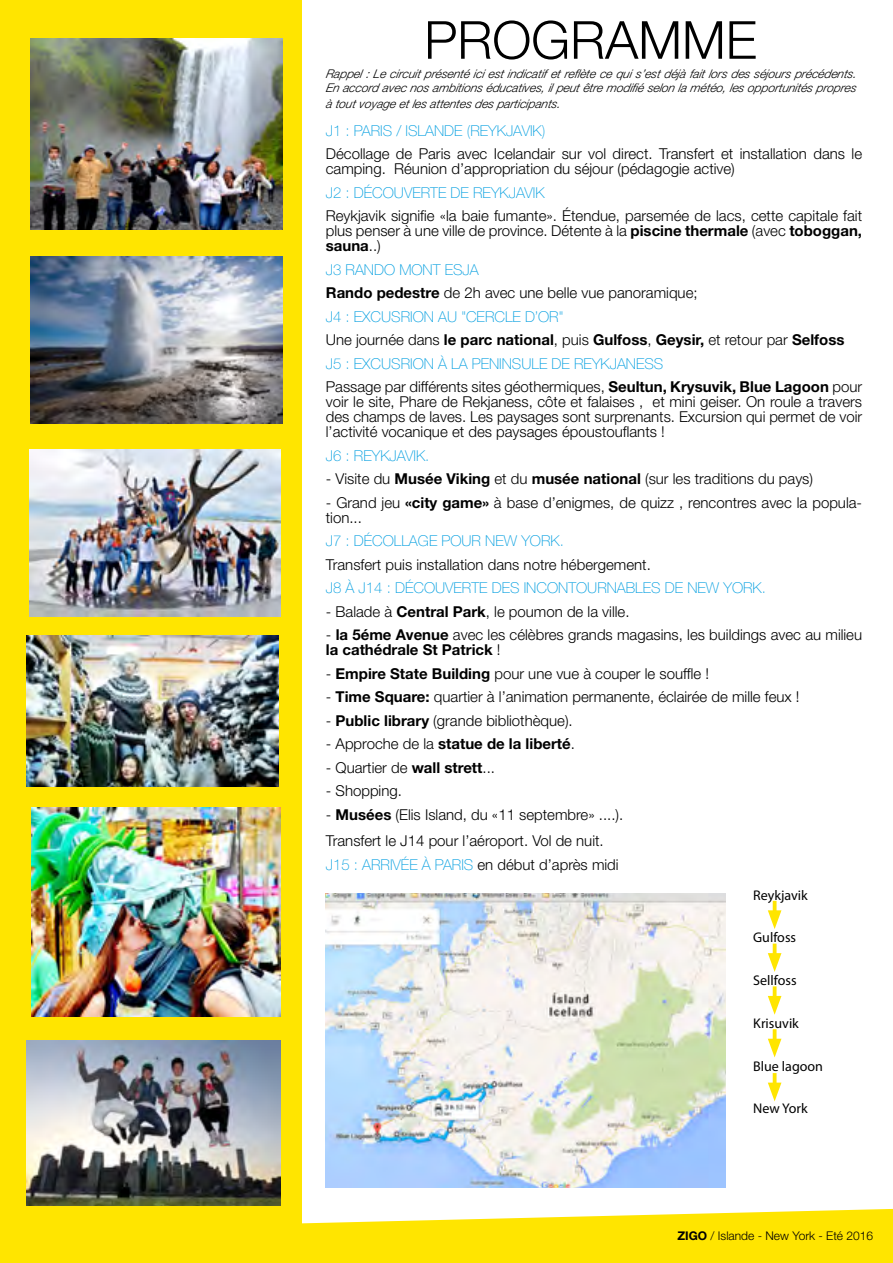
<style>
.page{position:relative;width:893px;height:1263px;background:#fff}
.page>*{position:absolute;margin:0;border:0;box-sizing:border-box;transform-origin:0 0}
.t1{font:300 52.5px "Helvetica Neue LT Std";color:#000}
.t2{font:300 15px/15px "Helvetica Neue LT Std";color:#000}
.t3{font:100 15px "Helvetica Neue LT Std";color:#009ee0}
.t4{font:700 15px "Helvetica Neue LT Std";color:#000}
.t5{font:14.1px "Myriad Pro";color:#000}
.t6{font:italic 300 12px/14.4px "Helvetica Neue LT Std";color:#000}
.t7{font:300 12px "Helvetica Neue LT Std";color:#000}
.s1{font-weight:700}
.s2{font-weight:100;color:#009ee0}
.s3{font-weight:300}
</style>
<div class="page">
<div style="left:0;top:0;width:301px;height:1251px;background:#ffe500"></div>
<img style="left:27px;top:635px;width:252px;height:152px">
<img style="left:31px;top:38px;width:251px;height:192px">
<img style="left:31px;top:257px;width:251px;height:166px">
<img style="left:30px;top:450px;width:251px;height:166px">
<img style="left:27px;top:1040px;width:254px;height:165px">
<img style="left:31px;top:807px;width:249px;height:209px">
<svg style="left:0;top:1209px;width:893px;height:54px;fill:#ffe500"></svg>
<hr style="left:773px;top:901px;width:3px;height:16px;background:#ffe500">
<svg style="left:768px;top:910px;width:13px;height:19px"></svg>
<hr style="left:773px;top:943px;width:3px;height:17px;background:#ffe500">
<svg style="left:768px;top:953px;width:13px;height:19px"></svg>
<hr style="left:773px;top:986px;width:3px;height:17px;background:#ffe500">
<svg style="left:768px;top:996px;width:13px;height:19px"></svg>
<hr style="left:773px;top:1029px;width:3px;height:17px;background:#ffe500">
<svg style="left:768px;top:1039px;width:13px;height:18px"></svg>
<img style="left:326px;top:894px;width:400px;height:293px">
<hr style="left:773px;top:1073px;width:3px;height:17px;background:#ffe500">
<svg style="left:768px;top:1082px;width:13px;height:19px"></svg>
<h1 class="t1" style="left:424px;top:8px;width:334px">PROGRAMME</h1>
<p class="t6" style="left:326px;top:66px;width:534px">Rapp el : Le circuit présenté ici est indicatif et reflète ce qui s’est déjà fait lors des séjours précédents.<br>En accord avec nos ambitions éducatives, il p eut être modifié selon la météo, les opp ortunités propres</p>
<p class="t6" style="left:326px;top:97px;width:238px">à tout voyage et les attentes des participants.</p>
<p class="t3" style="left:326px;top:122px;width:221px">J1 : PARIS / ISLANDE (REYKJAVIK)</p>
<p class="t2" style="left:326px;top:146px;width:538px">Décollage de Paris avec Icelandair sur vol direct. Transfert et installation dans le camping. Réunion d’appropriation du séjour (pédagogie active)</p>
<p class="t3" style="left:326px;top:184px;width:220px">J2 : DÉCOUVERTE DE REYKJAVIK</p>
<p class="t2" style="left:326px;top:208px;width:538px;text-align:justify">Reykjavik signifie «la baie fumante». Étendue, parsemée de lacs, cette capitale fait plus penser à une ville de province. Détente à la <span class="s1">piscine thermale</span> (avec <span class="s1">toboggan, sauna</span>..)</p>
<p class="t2" style="left:326px;top:257px;width:538px;line-height:23.5px"><span class="s2">J3 RANDO MONT ESJA<br></span><span class="s1">Rando pedestre</span> de 2h avec une belle vue panoramique;<br><span class="s2">J4 : EXCUSRION AU "CERCLE D’OR"<br></span>Une journée dans <span class="s1">le parc national</span>, puis <span class="s1">Gulfoss</span>, <span class="s1">Geysir,</span> et retour par <span class="s1">Selfoss </span><span class="s2">J5 : EXCUSRION À LA PENINSULE DE REYKJANESS<br></span>Passage par différents sites géothermiques, <span class="s1">Seultun, Krysuvik, Blue Lagoon</span> pour</p>
<p class="t2" style="left:326px;top:394px;width:538px;text-align:justify">voir le site, Phare de Rekjaness, côte et falaises , et mini geiser. On roule a travers des champs de laves. Les paysages sont surprenants. Excursion qui permet de voir l’activité vocanique et des paysages époustouflants !</p>
<p class="t3" style="left:326px;top:447px;width:105px">J6 : REYKJAVIK.</p>
<p class="t2" style="left:326px;top:471px;width:489px">- Visite du <span class="s1">Musée Viking</span> et du <span class="s1">musée national</span> (sur les traditions du pays)</p>
<p class="t2" style="left:326px;top:495px;width:538px">- Grand jeu <span class="s1">«city game»</span> à base d’enigmes, de quizz , rencontres avec la popula&shy;tion...</p>
<p class="t3" style="left:326px;top:532px;width:240px">J7 : DÉCOLLAGE POUR NEW YORK.</p>
<p class="t2" style="left:326px;top:557px;width:327px">Transfert puis installation dans notre hébergement.</p>
<p class="t3" style="left:326px;top:579px;width:442px">J8 À J14 : DÉCOUVERTE DES INCONTOURNABLES DE NEW YORK.</p>
<p class="t2" style="left:326px;top:604px;width:305px">- Balade à <span class="s1">Central Park</span>, le poumon de la ville.</p>
<p class="t2" style="left:326px;top:627px;width:538px">- <span class="s1">la 5éme Avenue</span> avec les célèbres grands magasins, les buildings avec au milieu <span class="s1">la cathédrale St Patrick</span> !</p>
<p class="t2" style="left:326px;top:666px;width:385px">- <span class="s1">Empire State Building</span> pour une vue à couper le souffle !</p>
<p class="t2" style="left:326px;top:689px;width:475px">- <span class="s1">Time Square:</span> quartier à l’animation permanente, éclairée de mille feux !</p>
<p class="t2" style="left:326px;top:713px;width:248px">- <span class="s1">Public library</span> (grande bibliothèque).</p>
<p class="t4" style="left:326px;top:735px;width:251px"><span class="s3">- Approche de la</span> statue de la liberté<span class="s3">.</span></p>
<p class="t2" style="left:326px;top:760px;width:171px">- Quartier de <span class="s1">wall strett</span>...</p>
<p class="t2" style="left:326px;top:783px;width:78px">- Shopping.</p>
<p class="t2" style="left:326px;top:801px;width:299px;line-height:26.5px">- <span class="s1">Musées</span> (Elis Island, du «11 septembre» ....).<br>Transfert le J14 pour l’aéroport. Vol de nuit.</p>
<p class="t2" style="left:326px;top:857px;width:294px"><span class="s2">J15 : ARRIVÉE À PARIS</span> en début d’après midi</p>
<p class="t5" style="left:753px;top:886px;width:56px">Reykjavik</p>
<p class="t5" style="left:753px;top:929px;width:44px">Gulfoss</p>
<p class="t5" style="left:753px;top:972px;width:45px">Sellfoss</p>
<p class="t5" style="left:753px;top:1014px;width:47px">Krisuvik</p>
<p class="t5" style="left:753px;top:1057px;width:71px">Blue lagoon</p>
<p class="t5" style="left:753px;top:1100px;width:56px">New York</p>
<p class="t7" style="left:677px;top:1228px;width:197px"><span class="s1">ZIGO</span> / Islande - New York - Eté 2016</p>
</div>
